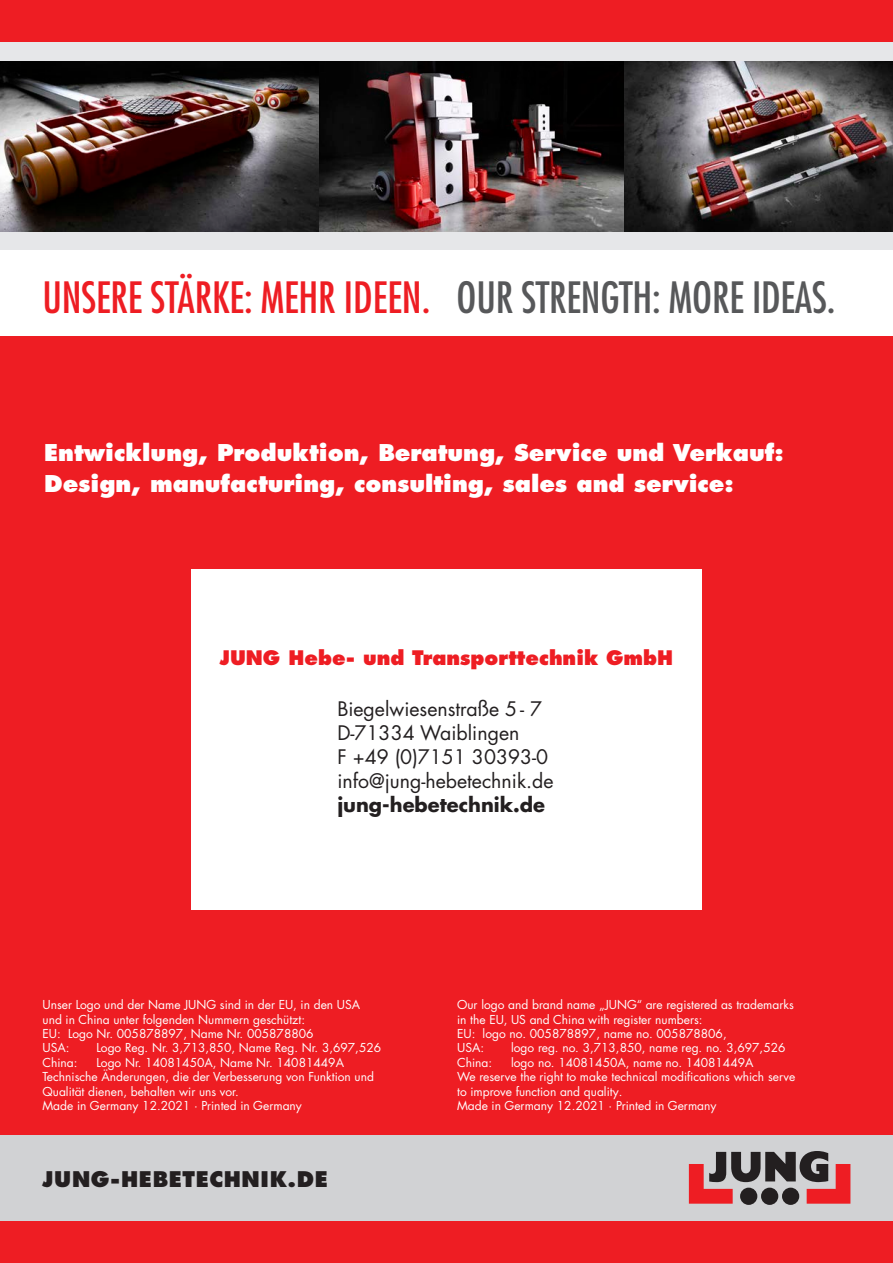
<style>
.page{position:relative;width:893px;height:1263px;background:#fff}
.page>*{position:absolute;margin:0;border:0;box-sizing:border-box;transform-origin:0 0}
.t1{font:500 condensed 42px "Futura LT Pro";letter-spacing:-.005em;color:#ee1d23}
.t2{font:800 22.5px/31.2px "Futura LT Pro";color:#fff}
.t3{font:800 21px "Futura LT Pro";letter-spacing:.03em;color:#231f20}
.t4{font:19.5px/24px "Futura LT Pro";color:#231f20}
.t5{font:800 19.5px "Futura LT Pro";color:#ee1d23}
.t6{font:700 19.5px "Futura LT Pro";color:#231f20}
.t7{font:12px/14.4px "Futura LT Pro";color:#fff}
.s1{color:#57585a}
</style>
<div class="page">
<div style="left:0;top:336px;width:893px;height:927px;background:#ee1d23"></div>
<div style="left:0;top:0;width:893px;height:43px;background:#ee1d23"></div>
<div style="left:0;top:43px;width:893px;height:225px;background:#e6e7e9"></div>
<div style="left:0;top:1135px;width:893px;height:85px;background:#d1d2d4"></div>
<div style="left:0;top:251px;width:893px;height:85px;background:#fff"></div>
<div style="left:191px;top:570px;width:511px;height:340px;background:#fff"></div>
<img style="left:623px;top:62px;width:270px;height:170px">
<img style="left:318px;top:62px;width:305px;height:170px">
<img style="left:0;top:62px;width:318px;height:170px">
<svg style="left:689px;top:1151px;width:161px;height:54px"></svg>
<h1 class="t1" style="left:43px;top:268px;width:794px">UNSERE STÄRKE: MEHR IDEEN. <span class="s1">OUR STRENGTH: MORE IDEAS.</span></h1>
<h2 class="t2" style="left:44px;top:437px;width:741px">Entwicklung, Produktion, Beratung, Service und Verkauf:<br>Design, manufacturing, consulting, sales and service:</h2>
<h3 class="t5" style="left:220px;top:644px;width:455px">JUNG Hebe- und Transporttechnik GmbH</h3>
<h3 class="t4" style="left:337px;top:697px;width:218px">Biegelwiesenstraße 5 - 7<br>D-71334 Waiblingen<br>F +49 (0)7151 30393-0 info@jung-hebetechnik.de</h3>
<h3 class="t6" style="left:337px;top:790px;width:209px">jung-hebetechnik.de</h3>
<p class="t7" style="left:43px;top:997px;width:319px">Unser Logo und der Name JUNG sind in der EU, in den USA und in China unter folgenden Nummern geschützt:<br>EU: Logo Nr. 005878897, Name Nr. 005878806<br>USA:</p>
<p class="t7" style="left:97px;top:1041px;width:286px">Logo Reg. Nr. 3,713,850, Name Reg. Nr. 3,697,526</p>
<p class="t7" style="left:43px;top:1055px;width:37px">China:</p>
<p class="t7" style="left:43px;top:1055px;width:333px;text-indent:54px">Logo Nr. 14081450A, Name Nr. 14081449A Technische Änderungen, die der Verbesserung von Funktion und Qualität dienen, behalten wir uns vor.<br>Made in Germany 12.2021 · Printed in Germany</p>
<p class="t7" style="left:457px;top:997px;width:338px">Our logo and brand name „JUNG“ are registered as trademarks in the EU, US and China with register numbers:<br>EU: logo no. 005878897, name no. 005878806,<br>USA:</p>
<p class="t7" style="left:511px;top:1041px;width:276px">logo reg. no. 3,713,850, name reg. no. 3,697,526</p>
<p class="t7" style="left:457px;top:1055px;width:340px;text-indent:54px">logo no. 14081450A, name no. 14081449A<br>We reserve the right to make technical modifications which serve to improve function and quality.<br>Made in Germany 12.2021 · Printed in Germany</p>
<p class="t7" style="left:457px;top:1055px;width:37px">China:</p>
<h3 class="t3" style="left:43px;top:1165px;width:287px">JUNG-HEBETECHNIK.DE</h3>
</div>
